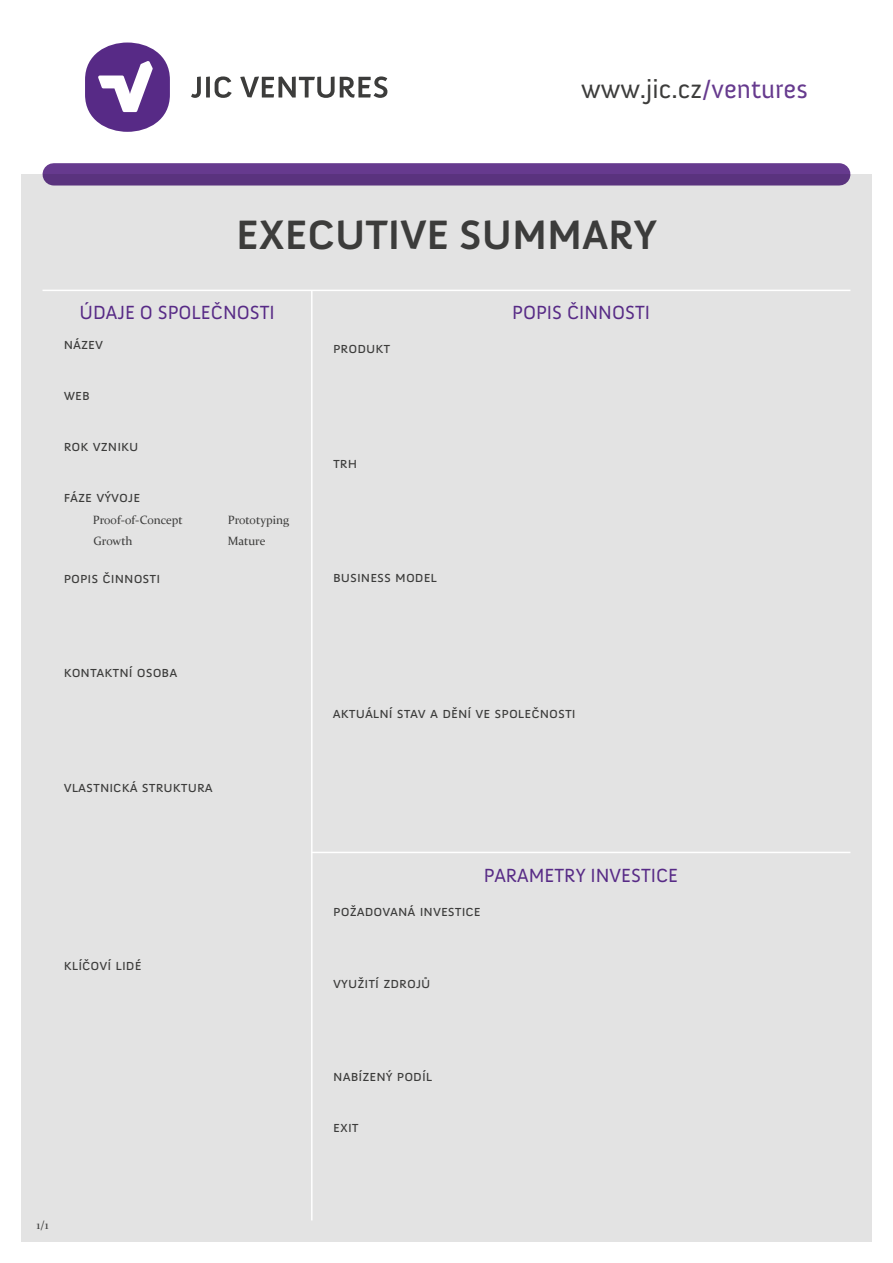
<style>
.page{position:relative;width:893px;height:1263px;background:#fff}
.page>*{position:absolute;margin:0;border:0;box-sizing:border-box;transform-origin:0 0}
.t1{font:700 42px "Anivers";color:#3c3c3b}
.t2{font:27px "Anivers";color:#3c3c3b}
.H1_5{font:19.5px "Anivers";color:#572a86}
.t3{font:15px "Anivers SC";color:#3c3c3b}
.t4{font:12px "Constantia";color:#3c3c3b}
.s1{color:#663a8e}
</style>
<div class="page">
<div style="left:21px;top:174px;width:851px;height:1068px;background:#e3e3e3"></div>
<div style="left:54px;top:163px;width:785px;height:22px;background:#603686"></div>
<svg style="left:191px;top:76px;width:41px;height:22px"></svg>
<svg style="left:240px;top:76px;width:147px;height:22px"></svg>
<svg style="left:85px;top:43px;width:85px;height:89px"></svg>
<hr style="left:43px;top:290px;width:807px;height:1px;background:#fff">
<hr style="left:312px;top:852px;width:538px;height:1px;background:#fff">
<hr style="left:311px;top:290px;width:2px;height:930px;background:#fff">
<h2 class="t2" style="left:581px;top:74px;width:228px">www.jic.cz<span class="s1">/ventures</span></h2>
<h1 class="t1" style="left:236px;top:212px;width:422px">EXECUTIVE SUMMARY</h1>
<p class="H1_5" style="left:80px;top:302px;width:197px">ÚDAJE O SPOLEČNOSTI</p>
<p class="H1_5" style="left:512px;top:302px;width:139px">POPIS ČINNOSTI</p>
<h3 class="t3" style="left:333px;top:340px;width:59px">produkt</h3>
<h3 class="t3" style="left:64px;top:336px;width:41px">název</h3>
<h3 class="t3" style="left:64px;top:387px;width:28px">web</h3>
<h3 class="t3" style="left:64px;top:438px;width:76px">rok vzniku</h3>
<h3 class="t3" style="left:64px;top:489px;width:78px">fáze vývoje</h3>
<p class="t4" style="left:93px;top:512px;width:92px">Proof-of-Concept</p>
<p class="t4" style="left:228px;top:512px;width:63px">Prototyping</p>
<p class="t4" style="left:94px;top:533px;width:41px">Growth</p>
<p class="t4" style="left:228px;top:533px;width:39px">Mature</p>
<h3 class="t3" style="left:64px;top:570px;width:98px">popis činnosti</h3>
<h3 class="t3" style="left:64px;top:664px;width:115px">kontaktní osoba</h3>
<h3 class="t3" style="left:64px;top:778px;width:151px">vlastnická struktura</h3>
<h3 class="t3" style="left:64px;top:957px;width:79px">klíčoví lidé</h3>
<h3 class="t3" style="left:333px;top:454px;width:26px">trh</h3>
<h3 class="t3" style="left:333px;top:569px;width:106px">business model</h3>
<h3 class="t3" style="left:333px;top:705px;width:244px">aktuální stav a dění ve společnosti</h3>
<p class="H1_5" style="left:484px;top:865px;width:196px">PARAMETRY INVESTICE</p>
<h3 class="t3" style="left:333px;top:902px;width:149px">požadovaná investice</h3>
<h3 class="t3" style="left:333px;top:975px;width:99px">využití zdrojů</h3>
<h3 class="t3" style="left:333px;top:1068px;width:101px">nabízený podíl</h3>
<h3 class="t3" style="left:333px;top:1119px;width:27px">exit</h3>
<p class="t4" style="left:36px;top:1217px;width:14px">1/1</p>
</div>
